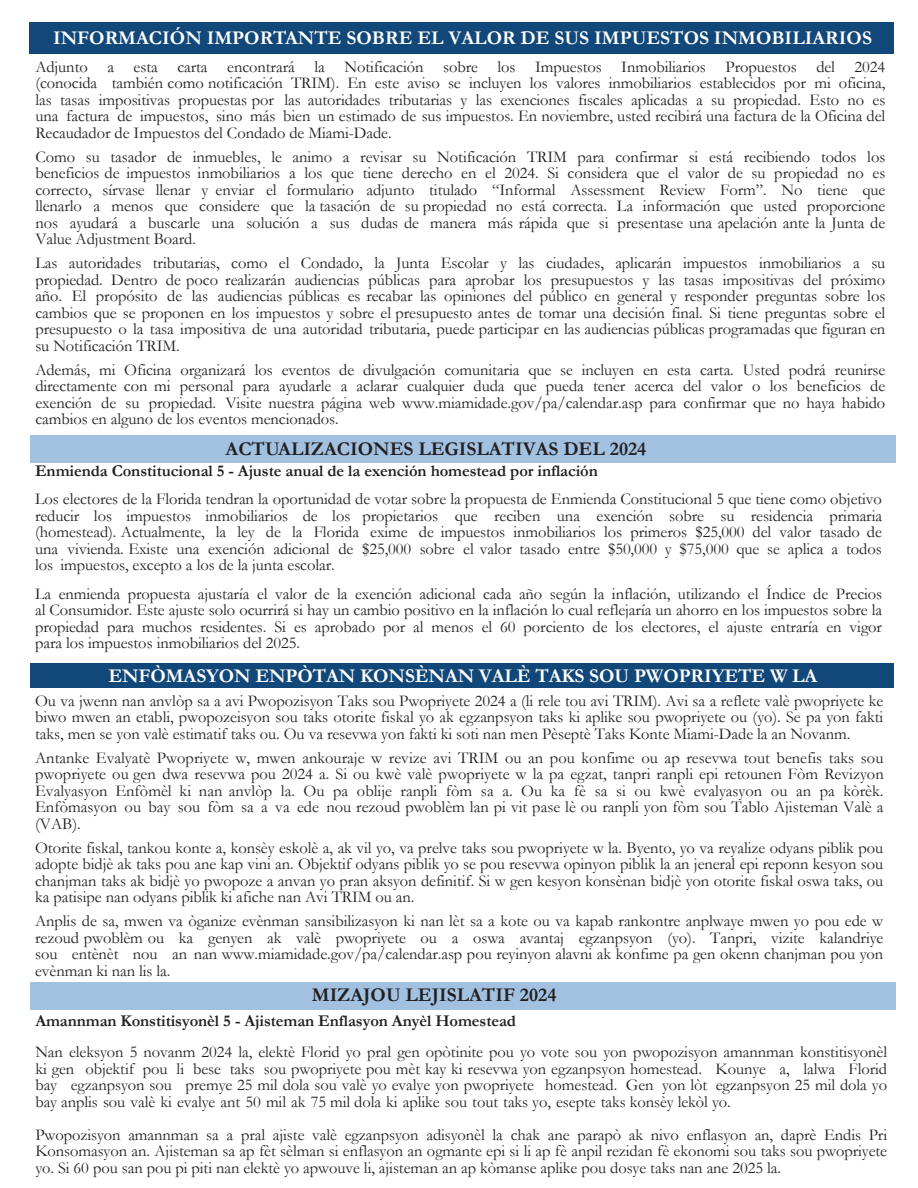
<style>
.page{position:relative;width:918px;height:1188px;background:#fff}
.page>*{position:absolute;margin:0;border:0;box-sizing:border-box;transform-origin:0 0}
.t1{font:700 19.5px "Garamond";color:#fff}
.t2{font:700 19.5px "Garamond";letter-spacing:-.005em;color:#fff}
.t3{font:700 19.5px "Garamond";color:#231f20}
.t4{font:700 19.5px "Garamond";color:#231f20}
.t5{font:16.5px/16.5px "Garamond";letter-spacing:-.005em;color:#231f20;text-align:justify}
.s1{font-weight:700}
.s2{font-style:inherit}
</style>
<div class="page">
<div style="left:30px;top:982px;width:865px;height:28px;background:#a2c1e1"></div>
<div style="left:30px;top:435px;width:865px;height:27px;background:#a2c1e1"></div>
<div style="left:30px;top:663px;width:864px;height:25px;background:#124879"></div>
<div style="left:29px;top:22px;width:864px;height:31px;background:#124879"></div>
<p class="t1" style="left:53px;top:24px;width:820px">INFORMACIÓN IMPORTANTE SOBRE EL VALOR DE SUS IMPUESTOS INMOBILIARIOS</p>
<p class="t5" style="left:35px;top:58px;width:852px">Adjunto a esta carta encontrará la Notificación sobre los Impuestos Inmobiliarios Propuestos del 2024 (conocida también como notificación TRIM). En este aviso se incluyen los valores inmobiliarios establecidos por mi oficina, las tasas impositivas propuestas por las autoridades tributarias y las exenciones fiscales aplicadas a su propiedad. Esto no es una factura de impuestos, sino más bien un estimado de sus impuestos. En noviembre, usted recibirá una factura de la Oficina del Recaudador de Impuestos del Condado de Miami-Dade.</p>
<p class="t5" style="left:35px;top:148px;width:852px">Como su tasador de inmuebles, le animo a revisar su Notificación TRIM para confirmar si está recibiendo todos los beneficios de impuestos inmobiliarios a los que tiene derecho en el 2024. Si considera que el valor de su propiedad no es correcto, sírvase llenar y enviar el formulario adjunto titulado “Informal Assessment Review Form”. No tiene que llenarlo a menos que considere que la tasación de su propiedad no está correcta. La información que usted proporcione nos ayudará a buscarle una solución a sus dudas de manera más rápida que si presentase una apelación ante la Junta de Value Adjustment Board.</p>
<p class="t5" style="left:35px;top:254px;width:852px">Las autoridades tributarias, como el Condado, la Junta Escolar y las ciudades, aplicarán impuestos inmobiliarios a su propiedad. Dentro de poco realizarán audiencias públicas para aprobar los presupuestos y las tasas impositivas del próximo año. El propósito de las audiencias públicas es recabar las opiniones del público en general y responder preguntas sobre los cambios que se proponen en los impuestos y sobre el presupuesto antes de tomar una decisión final. Si tiene preguntas sobre el presupuesto o la tasa impositiva de una autoridad tributaria, puede participar en las audiencias públicas programadas que figuran en su Notificación TRIM.</p>
<p class="t5" style="left:35px;top:361px;width:852px">Además, mi Oficina organizará los eventos de divulgación comunitaria que se incluyen en esta carta. Usted podrá reunirse directamente con mi personal para ayudarle a aclarar cualquier duda que pueda tener acerca del valor o los beneficios de exención de su propiedad. Visite nuestra página web www.miamidade.gov/pa/calendar.asp para confirmar que no haya habido cambios en alguno de los eventos mencionados.</p>
<p class="t5" style="left:35px;top:456px;width:848px;line-height:28.5px"><span class="s1">Enmienda Constitucional 5 - Ajuste anual de la exención homestead por inflación<br></span>Los electores de la Florida tendran la oportunidad de votar sobre la propuesta de Enmienda Constitucional 5 que tiene como objetivo</p>
<p class="t5" style="left:35px;top:507px;width:849px">reducir los impuestos inmobiliarios de los propietarios que reciben una exención sobre su residencia primaria (homestead). Actualmente, la ley de la Florida exime de impuestos inmobiliarios los primeros $25,000 del valor tasado de una vivienda. Existe una exención adicional de $25,000 sobre el valor tasado entre $50,000 y $75,000 que se aplica a todos los impuestos, excepto a los de la junta escolar.</p>
<p class="t5" style="left:35px;top:585px;width:849px">La enmienda propuesta ajustaría el valor de la exención adicional cada año según la inflación, utilizando el Índice de Precios al Consumidor. Este ajuste solo ocurrirá si hay un cambio positivo en la inflación lo cual reflejaría un ahorro en los impuestos sobre la propiedad para muchos residentes. Si es aprobado por al menos el 60 porciento de los electores, el ajuste entraría en vigor para los impuestos inmobiliarios del 2025.</p>
<p class="t3" style="left:226px;top:435px;width:422px"><span class="s2">ACTUALIZ</span>ACIONES LEGISLATIVAS DEL <span class="s2">2024</span></p>
<p class="t2" style="left:108px;top:663px;width:710px">ENFÒMASYON ENPÒTAN KONSÈNAN VALÈ TAKS SOU PWOPRIYETE W LA</p>
<p class="t5" style="left:35px;top:692px;width:850px">Ou va jwenn nan anvlòp sa a avi Pwopozisyon Taks sou Pwopriyete 2024 a (li rele tou avi TRIM). Avi sa a reflete valè pwopriyete ke biwo mwen an etabli, pwopozeisyon sou taks otorite fiskal yo ak egzanpsyon taks ki aplike sou pwopriyete ou (yo). Se pa yon fakti taks, men se yon valè estimatif taks ou. Ou va resevwa yon fakti ki soti nan men Pèseptè Taks Konte Miami-Dade la an Novanm.</p>
<p class="t5" style="left:35px;top:749px;width:850px">Antanke Evalyatè Pwopriyete w, mwen ankouraje w revize avi TRIM ou an pou konfime ou ap resevwa tout benefis taks sou pwopriyete ou gen dwa resevwa pou 2024 a. Si ou kwè valè pwopriyete w la pa egzat, tanpri ranpli epi retounen Fòm Revizyon Evalyasyon Enfòmèl ki nan anvlòp la. Ou pa oblije ranpli fòm sa a. Ou ka fè sa si ou kwè evalyasyon ou an pa kòrèk.<br>Enfòmasyon ou bay sou fòm sa a va ede nou rezoud pwoblèm lan pi vit pase lè ou ranpli yon fòm sou Tablo Ajisteman Valè a (VAB).</p>
<p class="t5" style="left:35px;top:839px;width:850px">Otorite fiskal, tankou konte a, konsèy eskolè a, ak vil yo, va prelve taks sou pwopriyete w la. Byento, yo va reyalize odyans piblik pou adopte bidjè ak taks pou ane kap vini an. Objektif odyans piblik yo se pou resevwa opinyon piblik la an jeneral epi reponn kesyon sou chanjman taks ak bidjè yo pwopoze a anvan yo pran aksyon definitif. Si w gen kesyon konsènan bidjè yon otorite fiskal oswa taks, ou ka patisipe nan odyans piblik ki afiche nan Avi TRIM ou an.</p>
<p class="t5" style="left:35px;top:912px;width:850px">Anplis de sa, mwen va òganize evènman sansibilizasyon ki nan lèt sa a kote ou va kapab rankontre anplwaye mwen yo pou ede w rezoud pwoblèm ou ka genyen ak valè pwopriyete ou a oswa avantaj egzanpsyon (yo). Tanpri, vizite kalandriye sou entènèt nou an nan www.miamidade.gov/pa/calendar.asp pou reyinyon alavni ak konfime pa gen okenn chanjman pou yon evènman ki nan lis la.</p>
<p class="t4" style="left:312px;top:982px;width:246px"><span class="s2">MIZAJOU</span> LEJISLATIF 2024</p>
<p class="t5" style="left:35px;top:1004px;width:853px;line-height:31.8px"><span class="s1">Amannman Konstitisyonèl 5 - Ajisteman Enflasyon Anyèl Homestead<br></span>Nan eleksyon 5 novanm 2024 la, elektè Florid yo pral gen opòtinite pou yo vote sou yon pwopozisyon amannman konstitisyonèl</p>
<p class="t5" style="left:35px;top:1060px;width:853px">ki gen objektif pou li bese taks sou pwopriyete pou mèt kay ki resevwa yon egzanpsyon homestead. Kounye a, lalwa Florid bay egzanpsyon sou premye 25 mil dola sou valè yo evalye yon pwopriyete homestead. Gen yon lòt egzanpsyon 25 mil dola yo bay anplis sou valè ki evalye ant 50 mil ak 75 mil dola ki aplike sou tout taks yo, esepte taks konsèy lekòl yo.</p>
<p class="t5" style="left:35px;top:1126px;width:853px">Pwopozisyon amannman sa a pral ajiste valè egzanpsyon adisyonèl la chak ane parapò ak nivo enflasyon an, daprè Endis Pri Konsomasyon an. Ajisteman sa ap fèt sèlman si enflasyon an ogmante epi si li ap fè anpil rezidan fè ekonomi sou taks sou pwopriyete yo. Si 60 pou san pou pi piti nan elektè yo apwouve li, ajisteman an ap kòmanse aplike pou dosye taks nan ane 2025 la.</p>
</div>
